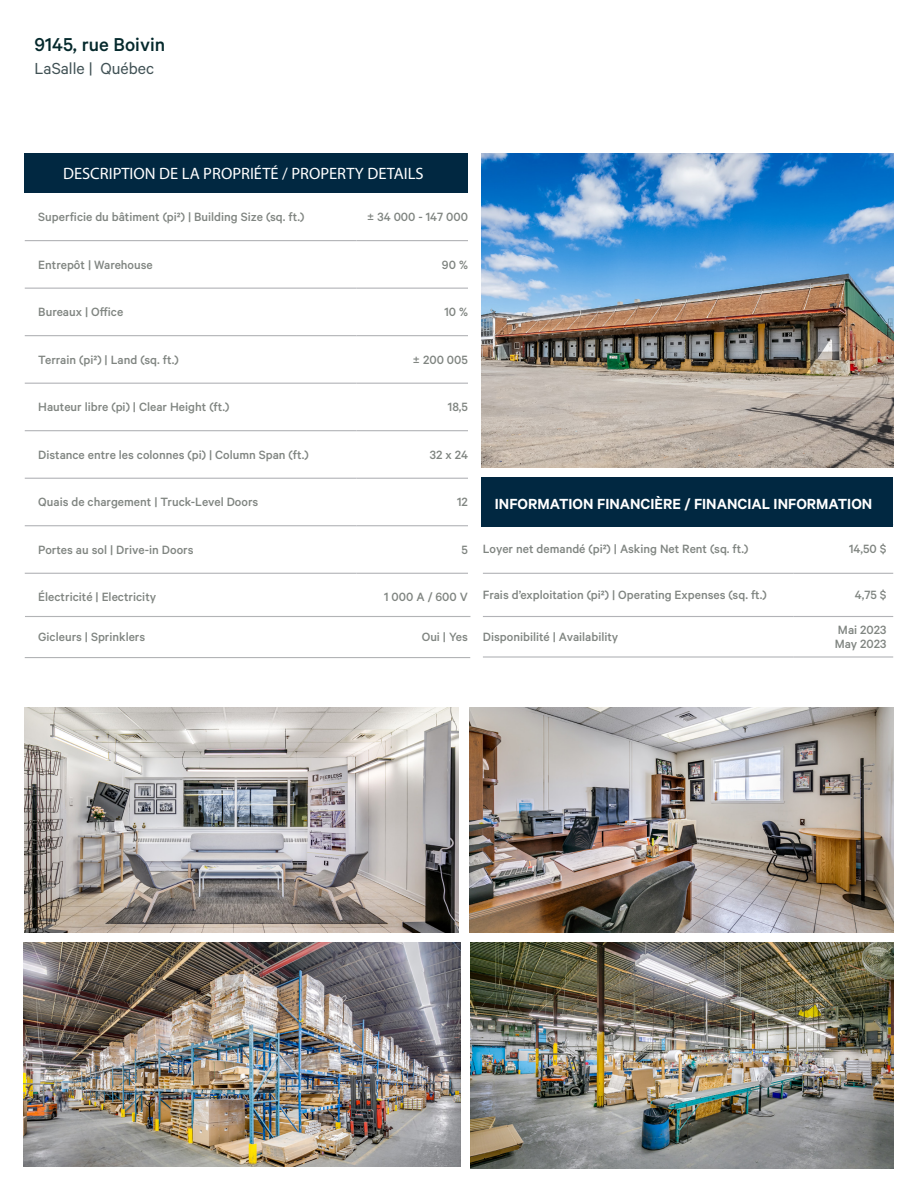
<style>
.page{position:relative;width:918px;height:1188px;background:#fff}
.page>*{position:absolute;margin:0;border:0;box-sizing:border-box;transform-origin:0 0}
.t1{font:500 21px "Calibre";color:#05292c}
.t2{font:18px "Calibre";color:#415255}
.t3{font:600 16.5px "Calibre";color:#fff}
.Bold_Table_Header{font:16.5px "Myriad Pro";color:#fff}
.Table_Content{font:500 13.5px "Calibre";color:#808581}
</style>
<div class="page">
<img style="left:24px;top:942px;width:436px;height:225px">
<img style="left:471px;top:942px;width:422px;height:226px">
<img style="left:470px;top:708px;width:423px;height:225px">
<img style="left:25px;top:708px;width:434px;height:225px">
<div style="left:25px;top:153px;width:443px;height:40px;background:#012841"></div>
<hr style="left:25px;top:240px;width:331px;height:1px;background:#b2b3b7">
<hr style="left:356px;top:240px;width:112px;height:1px;background:#b2b3b7">
<hr style="left:25px;top:288px;width:331px;height:1px;background:#b2b3b7">
<hr style="left:356px;top:288px;width:112px;height:1px;background:#b2b3b7">
<hr style="left:25px;top:335px;width:331px;height:1px;background:#b2b3b7">
<hr style="left:356px;top:335px;width:112px;height:1px;background:#b2b3b7">
<hr style="left:25px;top:383px;width:331px;height:1px;background:#b2b3b7">
<hr style="left:356px;top:383px;width:112px;height:1px;background:#b2b3b7">
<hr style="left:25px;top:430px;width:331px;height:1px;background:#b2b3b7">
<hr style="left:356px;top:430px;width:112px;height:1px;background:#b2b3b7">
<hr style="left:25px;top:478px;width:331px;height:1px;background:#b2b3b7">
<hr style="left:356px;top:478px;width:112px;height:1px;background:#b2b3b7">
<hr style="left:25px;top:525px;width:331px;height:1px;background:#b2b3b7">
<hr style="left:356px;top:525px;width:112px;height:1px;background:#b2b3b7">
<hr style="left:25px;top:573px;width:331px;height:1px;background:#b2b3b7">
<hr style="left:356px;top:573px;width:112px;height:1px;background:#b2b3b7">
<hr style="left:483px;top:573px;width:311px;height:1px;background:#b2b3b7">
<hr style="left:794px;top:573px;width:99px;height:1px;background:#b2b3b7">
<hr style="left:483px;top:616px;width:311px;height:1px;background:#b2b3b7">
<hr style="left:794px;top:616px;width:99px;height:1px;background:#b2b3b7">
<hr style="left:483px;top:656px;width:311px;height:2px;background:#b2b3b7">
<hr style="left:794px;top:656px;width:99px;height:2px;background:#b2b3b7">
<div style="left:482px;top:477px;width:411px;height:49px;background:#012841"></div>
<img style="left:482px;top:153px;width:411px;height:315px">
<hr style="left:25px;top:657px;width:445px;height:1px;background:#b2b4b6">
<hr style="left:25px;top:616px;width:445px;height:1px;background:#b2b4b6">
<p class="t1" style="left:34px;top:33px;width:132px">9145, rue Boivin</p>
<p class="t2" style="left:34px;top:58px;width:121px">LaSalle | Québec</p>
<p class="Bold_Table_Header" style="left:63px;top:164px;width:362px">DESCRIPTION DE LA PROPRIÉTÉ / PROPERTY DETAILS</p>
<p class="Table_Content" style="left:38px;top:209px;width:268px">Superficie du bâtiment (pi²) | Building Size (sq. ft.)</p>
<p class="Table_Content" style="left:367px;top:209px;width:103px">± 34 000 - 147 000</p>
<p class="Table_Content" style="left:38px;top:257px;width:116px">Entrepôt | Warehouse</p>
<p class="Table_Content" style="left:442px;top:257px;width:28px">90 %</p>
<p class="Table_Content" style="left:38px;top:304px;width:87px">Bureaux | Office</p>
<p class="Table_Content" style="left:444px;top:304px;width:25px">10 %</p>
<p class="Table_Content" style="left:38px;top:352px;width:142px">Terrain (pi²) | Land (sq. ft.)</p>
<p class="Table_Content" style="left:412px;top:352px;width:57px">± 200 005</p>
<p class="Table_Content" style="left:38px;top:399px;width:193px">Hauteur libre (pi) | Clear Height (ft.)</p>
<p class="Table_Content" style="left:448px;top:399px;width:22px">18,5</p>
<p class="Table_Content" style="left:38px;top:447px;width:272px">Distance entre les colonnes (pi) | Column Span (ft.)</p>
<p class="Table_Content" style="left:430px;top:447px;width:40px">32 x 24</p>
<p class="Table_Content" style="left:38px;top:494px;width:222px">Quais de chargement | Truck-Level Doors</p>
<p class="Table_Content" style="left:457px;top:494px;width:12px">12</p>
<p class="Table_Content" style="left:38px;top:542px;width:157px">Portes au sol | Drive-in Doors</p>
<p class="Table_Content" style="left:462px;top:542px;width:8px">5</p>
<p class="Table_Content" style="left:38px;top:589px;width:119px">Électricité | Electricity</p>
<p class="Table_Content" style="left:384px;top:589px;width:85px">1 000 A / 600 V</p>
<p class="Table_Content" style="left:38px;top:629px;width:109px">Gicleurs | Sprinklers</p>
<p class="Table_Content" style="left:422px;top:629px;width:48px">Oui | Yes</p>
<p class="t3" style="left:495px;top:494px;width:379px">INFORMATION FINANCIÈRE / FINANCIAL INFORMATION</p>
<p class="Table_Content" style="left:483px;top:541px;width:267px">Loyer net demandé (pi²) | Asking Net Rent (sq. ft.)</p>
<p class="Table_Content" style="left:849px;top:541px;width:39px">14,50 $</p>
<p class="Table_Content" style="left:483px;top:587px;width:285px">Frais d’exploitation (pi²) | Operating Expenses (sq. ft.)</p>
<p class="Table_Content" style="left:855px;top:587px;width:33px">4,75 $</p>
<p class="Table_Content" style="left:483px;top:629px;width:137px">Disponibilité | Availability</p>
<p class="Table_Content" style="left:838px;top:622px;width:50px">Mai 2023</p>
<p class="Table_Content" style="left:835px;top:636px;width:53px">May 2023</p>
</div>
